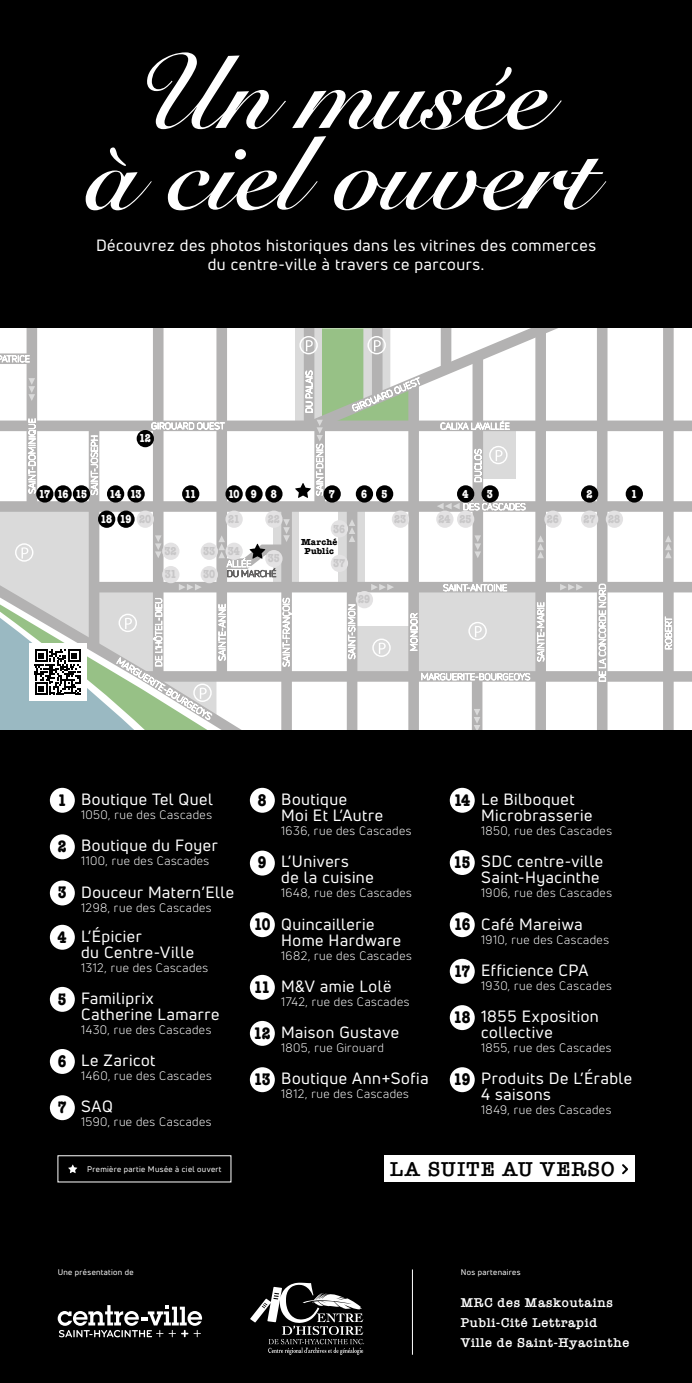
<style>
.page{position:relative;width:692px;height:1383px;background:#fff}
.page>*{position:absolute;margin:0;border:0;box-sizing:border-box;transform-origin:0 0}
.t1{font:600 20.8px "American Typewriter";letter-spacing:.05em;color:#000}
.t2{font:700 condensed 17.32px "American Typewriter";letter-spacing:-.035em;color:#000}
.t3{font:16px/16px "Uni Neue";letter-spacing:.035em;color:#fff}
.t4{font:600 13.2px/19.8px "American Typewriter";letter-spacing:.05em;color:#fff}
.t5{font:12px "Uni Neue";letter-spacing:.04em;color:#fff}
.t6{font:700 condensed 12px "American Typewriter";color:#c8c7c8}
.t7{font:700 condensed 12px "American Typewriter";letter-spacing:-.035em;color:#fff}
.t8{font:700 9px/9.1px "American Typewriter";letter-spacing:.025em;color:#000;text-align:center}
.t9{font:8px "Uni Neue";letter-spacing:.04em;color:#fff}
</style>
<div class="page">
<div style="left:0;top:0;width:691px;height:1382px;background:#000"></div>
<svg style="left:250px;top:1282px;width:114px;height:72px"></svg>
<svg style="left:58px;top:1305px;width:144px;height:32px"></svg>
<hr style="left:412px;top:1269px;width:1px;height:85px;background:#fff">
<svg style="left:147px;top:52px;width:139px;height:77px"></svg>
<svg style="left:292px;top:67px;width:269px;height:63px"></svg>
<svg style="left:86px;top:147px;width:66px;height:63px"></svg>
<svg style="left:168px;top:136px;width:158px;height:74px"></svg>
<svg style="left:334px;top:159px;width:272px;height:51px"></svg>
<svg style="left:68px;top:1164px;width:9px;height:9px"></svg>
<div style="left:384px;top:1155px;width:250px;height:27px;background:#fff"></div>
<svg style="left:622px;top:1164px;width:6px;height:11px"></svg>
<svg style="left:0;top:328px;width:691px;height:402px;background:#dee0de"></svg>
<div style="left:250px;top:787px;width:25px;height:25px;background:#fff;border-radius:50%"></div>
<div style="left:449px;top:787px;width:25px;height:25px;background:#fff;border-radius:50%"></div>
<div style="left:449px;top:850px;width:25px;height:25px;background:#fff;border-radius:50%"></div>
<div style="left:449px;top:912px;width:25px;height:25px;background:#fff;border-radius:50%"></div>
<div style="left:449px;top:958px;width:25px;height:25px;background:#fff;border-radius:50%"></div>
<div style="left:449px;top:1005px;width:25px;height:25px;background:#fff;border-radius:50%"></div>
<div style="left:449px;top:1067px;width:25px;height:25px;background:#fff;border-radius:50%"></div>
<div style="left:250px;top:850px;width:25px;height:25px;background:#fff;border-radius:50%"></div>
<div style="left:250px;top:912px;width:25px;height:25px;background:#fff;border-radius:50%"></div>
<div style="left:250px;top:974px;width:25px;height:25px;background:#fff;border-radius:50%"></div>
<div style="left:250px;top:1020px;width:25px;height:25px;background:#fff;border-radius:50%"></div>
<div style="left:250px;top:1067px;width:25px;height:25px;background:#fff;border-radius:50%"></div>
<div style="left:50px;top:787px;width:25px;height:25px;background:#fff;border-radius:50%"></div>
<div style="left:50px;top:834px;width:25px;height:25px;background:#fff;border-radius:50%"></div>
<div style="left:50px;top:880px;width:25px;height:25px;background:#fff;border-radius:50%"></div>
<div style="left:50px;top:924px;width:25px;height:25px;background:#fff;border-radius:50%"></div>
<div style="left:50px;top:986px;width:25px;height:25px;background:#fff;border-radius:50%"></div>
<div style="left:50px;top:1049px;width:25px;height:24px;background:#fff;border-radius:50%"></div>
<div style="left:50px;top:1095px;width:25px;height:25px;background:#fff;border-radius:50%"></div>
<p class="t3" style="left:96px;top:236px;width:501px;line-height:19.2px;text-align:center">Découvrez des photos historiques dans les vitrines des commerces du centre-ville à travers ce parcours.</p>
<p class="t7" style="left:139px;top:429px;width:13px">12</p>
<p class="t7" style="left:39px;top:484px;width:13px">17</p>
<p class="t7" style="left:57px;top:484px;width:13px">16</p>
<p class="t7" style="left:75px;top:484px;width:13px">15</p>
<p class="t7" style="left:250px;top:484px;width:27px">9 8</p>
<p class="t7" style="left:361px;top:484px;width:28px">6 5</p>
<p class="t7" style="left:462px;top:484px;width:7px">4</p>
<p class="t7" style="left:486px;top:484px;width:7px">3</p>
<p class="t7" style="left:586px;top:484px;width:7px">2</p>
<p class="t7" style="left:630px;top:484px;width:7px">1</p>
<p class="t6" style="left:139px;top:509px;width:13px">20</p>
<p class="t6" style="left:267px;top:509px;width:13px">22</p>
<p class="t6" style="left:394px;top:509px;width:13px">23</p>
<p class="t6" style="left:438px;top:509px;width:34px">24 25</p>
<p class="t6" style="left:546px;top:509px;width:13px">26</p>
<p class="t6" style="left:583px;top:509px;width:38px">27 28</p>
<p class="t7" style="left:110px;top:484px;width:33px">14 13</p>
<p class="t7" style="left:185px;top:484px;width:13px">11</p>
<p class="t7" style="left:228px;top:484px;width:13px">10</p>
<p class="t7" style="left:329px;top:484px;width:7px">7</p>
<p class="t7" style="left:100px;top:509px;width:13px">18</p>
<p class="t7" style="left:120px;top:509px;width:13px">19</p>
<p class="t6" style="left:228px;top:509px;width:13px">21</p>
<p class="t6" style="left:228px;top:541px;width:13px">34</p>
<p class="t6" style="left:333px;top:519px;width:13px">36</p>
<p class="t8" style="left:301px;top:537px;width:38px">Marché<br>Public</p>
<p class="t6" style="left:164px;top:541px;width:13px">32</p>
<p class="t6" style="left:203px;top:541px;width:13px">33</p>
<p class="t6" style="left:165px;top:564px;width:13px">31</p>
<p class="t6" style="left:203px;top:564px;width:13px">30</p>
<p class="t6" style="left:267px;top:549px;width:13px">35</p>
<p class="t6" style="left:333px;top:553px;width:13px">37</p>
<p class="t6" style="left:358px;top:590px;width:13px">29</p>
<p class="t2" style="left:58px;top:786px;width:10px">1</p>
<p class="t2" style="left:58px;top:832px;width:10px">2</p>
<p class="t2" style="left:58px;top:878px;width:10px">3</p>
<p class="t2" style="left:58px;top:923px;width:10px">4</p>
<p class="t2" style="left:58px;top:985px;width:10px">5</p>
<p class="t2" style="left:58px;top:1047px;width:10px">6</p>
<p class="t2" style="left:58px;top:1093px;width:10px">7</p>
<p class="t3" style="left:81px;top:791px;width:133px">Boutique Tel Quel</p>
<p class="t5" style="left:81px;top:807px;width:132px">1050, rue des Cascades</p>
<p class="t3" style="left:81px;top:837px;width:138px">Boutique du Foyer</p>
<p class="t5" style="left:81px;top:854px;width:130px">1100, rue des Cascades</p>
<p class="t3" style="left:81px;top:883px;width:154px">Douceur Matern’Elle</p>
<p class="t5" style="left:81px;top:900px;width:132px">1298, rue des Cascades</p>
<p class="t3" style="left:81px;top:927px;width:114px">L’Épicier<br>du Centre-Ville</p>
<p class="t5" style="left:81px;top:960px;width:129px">1312, rue des Cascades</p>
<p class="t3" style="left:81px;top:990px;width:140px">Familiprix<br>Catherine Lamarre</p>
<p class="t5" style="left:81px;top:1022px;width:132px">1430, rue des Cascades</p>
<p class="t3" style="left:81px;top:1052px;width:76px">Le Zaricot</p>
<p class="t5" style="left:81px;top:1068px;width:132px">1460, rue des Cascades</p>
<p class="t3" style="left:81px;top:1098px;width:33px">SAQ</p>
<p class="t5" style="left:81px;top:1114px;width:132px">1590, rue des Cascades</p>
<p class="t2" style="left:257px;top:786px;width:10px">8</p>
<p class="t2" style="left:453px;top:786px;width:18px">14</p>
<p class="t3" style="left:281px;top:791px;width:103px">Boutique<br>Moi Et L’Autre</p>
<p class="t5" style="left:281px;top:823px;width:132px">1636, rue des Cascades</p>
<p class="t3" style="left:281px;top:853px;width:94px">L’Univers<br>de la cuisine</p>
<p class="t5" style="left:281px;top:886px;width:132px">1648, rue des Cascades</p>
<p class="t3" style="left:281px;top:915px;width:121px">Quincaillerie<br>Home Hardware</p>
<p class="t5" style="left:281px;top:948px;width:132px">1682, rue des Cascades</p>
<p class="t3" style="left:281px;top:977px;width:112px">M&amp;V amie Lolë</p>
<p class="t5" style="left:281px;top:994px;width:130px">1742, rue des Cascades</p>
<p class="t3" style="left:281px;top:1024px;width:119px">Maison Gustave</p>
<p class="t5" style="left:281px;top:1040px;width:104px">1805, rue Girouard</p>
<p class="t3" style="left:281px;top:1070px;width:149px">Boutique Ann+Sofia</p>
<p class="t5" style="left:281px;top:1086px;width:129px">1812, rue des Cascades</p>
<p class="t2" style="left:453px;top:848px;width:18px">15</p>
<p class="t2" style="left:257px;top:848px;width:10px">9</p>
<p class="t2" style="left:253px;top:910px;width:18px">10</p>
<p class="t2" style="left:453px;top:910px;width:18px">16</p>
<p class="t2" style="left:453px;top:957px;width:18px">17</p>
<p class="t2" style="left:453px;top:1003px;width:18px">18</p>
<p class="t2" style="left:254px;top:973px;width:18px">11</p>
<p class="t2" style="left:253px;top:1019px;width:18px">12</p>
<p class="t2" style="left:253px;top:1065px;width:18px">13</p>
<p class="t2" style="left:453px;top:1065px;width:18px">19</p>
<p class="t3" style="left:481px;top:791px;width:113px">Le Bilboquet<br>Microbrasserie</p>
<p class="t5" style="left:481px;top:823px;width:132px">1850, rue des Cascades</p>
<p class="t3" style="left:481px;top:853px;width:123px">SDC centre-ville<br>Saint-Hyacinthe</p>
<p class="t5" style="left:481px;top:886px;width:132px">1906, rue des Cascades</p>
<p class="t3" style="left:481px;top:915px;width:103px">Café Mareiwa</p>
<p class="t5" style="left:481px;top:932px;width:129px">1910, rue des Cascades</p>
<p class="t3" style="left:481px;top:961px;width:109px">Efficience CPA</p>
<p class="t5" style="left:481px;top:978px;width:132px">1930, rue des Cascades</p>
<p class="t3" style="left:481px;top:1008px;width:119px">1855 Exposition collective</p>
<p class="t5" style="left:481px;top:1040px;width:132px">1855, rue des Cascades</p>
<p class="t3" style="left:481px;top:1070px;width:152px">Produits De L’Érable<br>4 saisons</p>
<p class="t5" style="left:481px;top:1102px;width:131px">1849, rue des Cascades</p>
<p class="t9" style="left:87px;top:1164px;width:136px">Première partie Musée à ciel ouvert</p>
<h1 class="t1" style="left:390px;top:1153px;width:226px">LA SUITE AU VERSO</h1>
<p class="t9" style="left:58px;top:1267px;width:77px">Une présentation de</p>
<p class="t9" style="left:460px;top:1267px;width:61px">Nos partenaires</p>
<p class="t4" style="left:460px;top:1292px;width:170px">MRC des Maskoutains<br>Publi-Cité Lettrapid<br>Ville de Saint-Hyacinthe</p>
</div>
